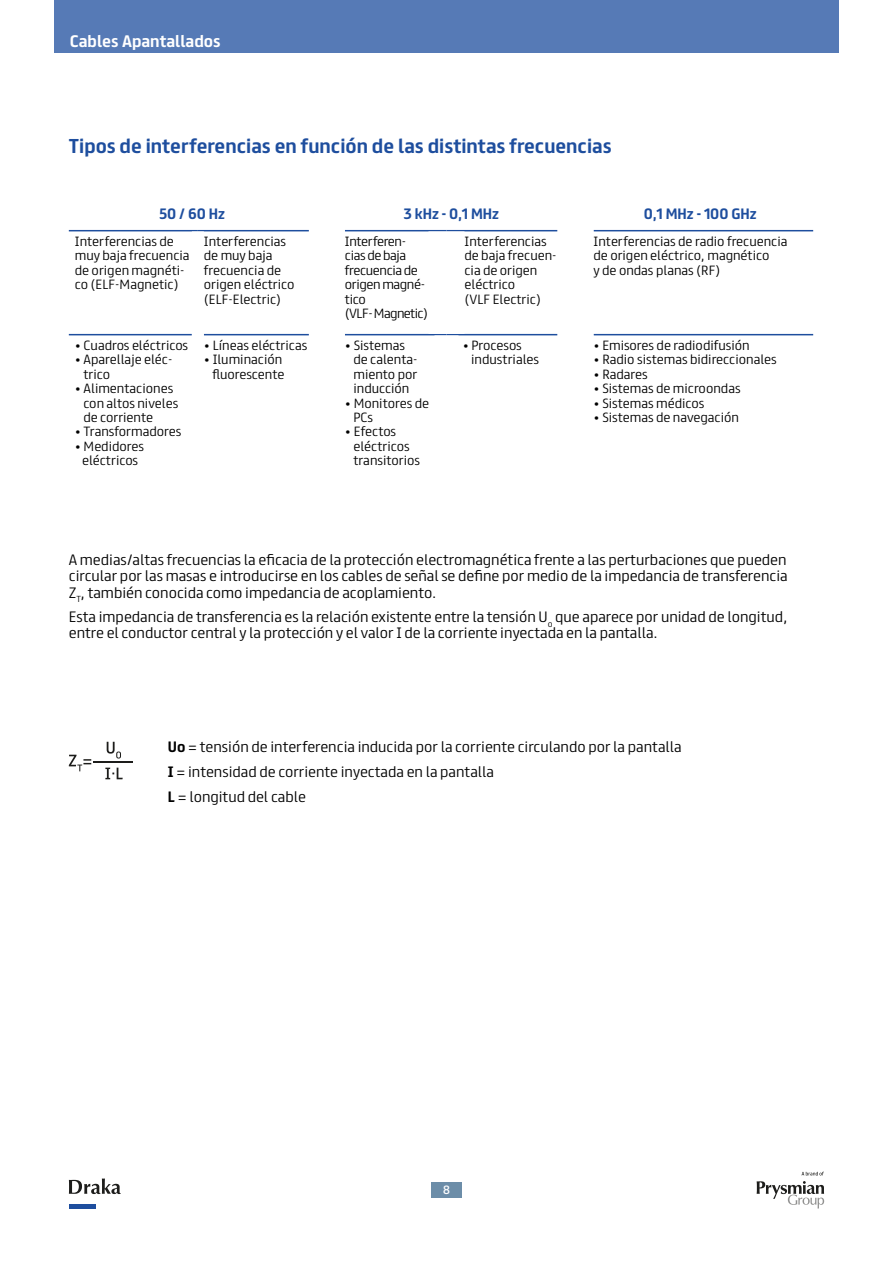
<style>
.page{position:relative;width:893px;height:1263px;background:#fff}
.page>*{position:absolute;margin:0;border:0;box-sizing:border-box;transform-origin:0 0}
.t1{font:700 18px "FS Truman";color:#1e4e9e}
.t2{font:700 15px "FS Truman";color:#fff}
.t3{font:300 13.5px/16.2px "FS Truman";color:#000;text-align:justify}
.t4{font:700 13.5px "FS Truman";color:#1e4e9e}
.t5{font:300 12px/14.4px "FS Truman";color:#000}
.t6{font:300 12px/14.4px "FS Truman";letter-spacing:-.03em;color:#000}
.t7{font:300 12px "FS Truman";letter-spacing:-.05em;color:#000}
.t8{font:10.8px "FS Truman";color:#fff}
.s1{font-weight:700}
</style>
<div class="page">
<div style="left:431px;top:1182px;width:31px;height:16px;background:#6c8da8"></div>
<svg style="left:757px;top:1181px;width:67px;height:27px"></svg>
<svg style="left:802px;top:1172px;width:22px;height:3px"></svg>
<svg style="left:69px;top:1178px;width:52px;height:16px"></svg>
<div style="left:69px;top:1204px;width:26px;height:5px;background:#1e4e9e"></div>
<hr style="left:69px;top:230px;width:129px;height:1px;background:#1e4e9e">
<hr style="left:198px;top:230px;width:111px;height:1px;background:#1e4e9e">
<hr style="left:345px;top:230px;width:101px;height:1px;background:#1e4e9e">
<hr style="left:446px;top:230px;width:111px;height:1px;background:#1e4e9e">
<hr style="left:593px;top:230px;width:220px;height:1px;background:#1e4e9e">
<hr style="left:69px;top:334px;width:123px;height:1px;background:#1e4e9e">
<hr style="left:204px;top:334px;width:105px;height:1px;background:#1e4e9e">
<hr style="left:345px;top:334px;width:101px;height:1px;background:#1e4e9e">
<hr style="left:446px;top:334px;width:111px;height:1px;background:#1e4e9e">
<hr style="left:593px;top:334px;width:220px;height:1px;background:#1e4e9e">
<svg style="left:69px;top:755px;width:22px;height:16px"></svg>
<svg style="left:107px;top:742px;width:14px;height:16px"></svg>
<svg style="left:105px;top:768px;width:18px;height:11px"></svg>
<hr style="left:94px;top:761px;width:39px;height:1px;background:#1d1d1b">
<div style="left:54px;top:0;width:784px;height:53px;background:#567ab6"></div>
<p class="t2" style="left:70px;top:29px;width:152px">Cables Apantallados</p>
<p class="t1" style="left:69px;top:130px;width:544px">Tipos de interferencias en función de las distintas frecuencias</p>
<p class="t4" style="left:159px;top:202px;width:68px">50 / 60 Hz</p>
<p class="t4" style="left:403px;top:202px;width:97px">3 kHz - 0,1 MHz</p>
<p class="t4" style="left:644px;top:202px;width:114px">0,1 MHz - 100 GHz</p>
<p class="t5" style="left:75px;top:233px;width:116px">Interferencias de muy baja frecuencia de origen magnéti&shy;co (ELF-Magnetic)</p>
<p class="t5" style="left:204px;top:233px;width:92px">Interferencias de muy baja frecuencia de origen eléctrico (ELF-Electric)</p>
<p class="t6" style="left:345px;top:233px;width:82px">Interferen&shy;cias de baja frecuencia de origen magné&shy;tico</p>
<p class="t7" style="left:345px;top:303px;width:85px">(VLF- Magnetic)</p>
<p class="t5" style="left:464px;top:233px;width:94px">Interferencias de baja frecuen&shy;cia de origen eléctrico</p>
<p class="t5" style="left:464px;top:291px;width:78px">(VLF Electric)</p>
<p class="t5" style="left:593px;top:233px;width:195px">Interferencias de radio frecuencia</p>
<p class="t5" style="left:593px;top:248px;width:177px">de origen eléctrico, magnético</p>
<p class="t5" style="left:593px;top:262px;width:128px">y de ondas planas (RF)</p>
<p class="t5" style="left:75px;top:337px;width:115px">• Cuadros eléctricos</p>
<p class="t5" style="left:83px;top:351px;width:91px;text-indent:-9px">• Aparellaje eléc&shy;trico</p>
<p class="t5" style="left:83px;top:380px;width:96px;text-indent:-9px">• Alimentaciones con altos niveles de corriente</p>
<p class="t5" style="left:75px;top:423px;width:108px">• Transformadores</p>
<p class="t5" style="left:75px;top:438px;width:71px">• Medidores</p>
<p class="t5" style="left:82px;top:452px;width:58px">eléctricos</p>
<p class="t5" style="left:204px;top:337px;width:105px">• Líneas eléctricas</p>
<p class="t5" style="left:204px;top:351px;width:82px;text-align:right">• Iluminación fluorescente</p>
<p class="t5" style="left:353px;top:337px;width:66px;text-indent:-9px">• Sistemas de calenta&shy;miento por inducción</p>
<p class="t5" style="left:353px;top:395px;width:77px;text-indent:-9px">• Monitores de<br>PCs</p>
<p class="t5" style="left:353px;top:423px;width:68px;text-indent:-9px">• Efectos eléctricos transitorios</p>
<p class="t5" style="left:463px;top:337px;width:61px">• Procesos</p>
<p class="t5" style="left:471px;top:351px;width:69px">industriales</p>
<p class="t5" style="left:593px;top:337px;width:158px">• Emisores de radiodifusión</p>
<p class="t5" style="left:593px;top:351px;width:185px">• Radio sistemas bidireccionales</p>
<p class="t5" style="left:593px;top:366px;width:56px">• Radares</p>
<p class="t5" style="left:593px;top:380px;width:149px">• Sistemas de microondas</p>
<p class="t5" style="left:593px;top:395px;width:112px">• Sistemas médicos</p>
<p class="t5" style="left:593px;top:409px;width:147px">• Sistemas de navegación</p>
<p class="t3" style="left:69px;top:551px;width:720px">A medias/altas frecuencias la eficacia de la protección electromagnética frente a las perturbaciones que pueden circular por las masas e introducirse en los cables de señal se define por medio de la impedancia de transferencia Z<sub>T</sub>, también conocida como impedancia de acoplamiento.</p>
<p class="t3" style="left:69px;top:608px;width:720px">Esta impedancia de transferencia es la relación existente entre la tensión U<sub>o</sub> que aparece por unidad de longitud, entre el conductor central y la protección y el valor I de la corriente inyectada en la pantalla.</p>
<p class="t3" style="left:168px;top:738px;width:515px"><span class="s1">Uo</span> = tensión de interferencia inducida por la corriente circulando por la pantalla</p>
<p class="t3" style="left:168px;top:762px;width:328px"><span class="s1">I</span> = intensidad de corriente inyectada en la pantalla</p>
<p class="t3" style="left:168px;top:787px;width:140px"><span class="s1">L</span> = longitud del cable</p>
<p class="t8" style="left:443px;top:1181px;width:8px">8</p>
</div>
